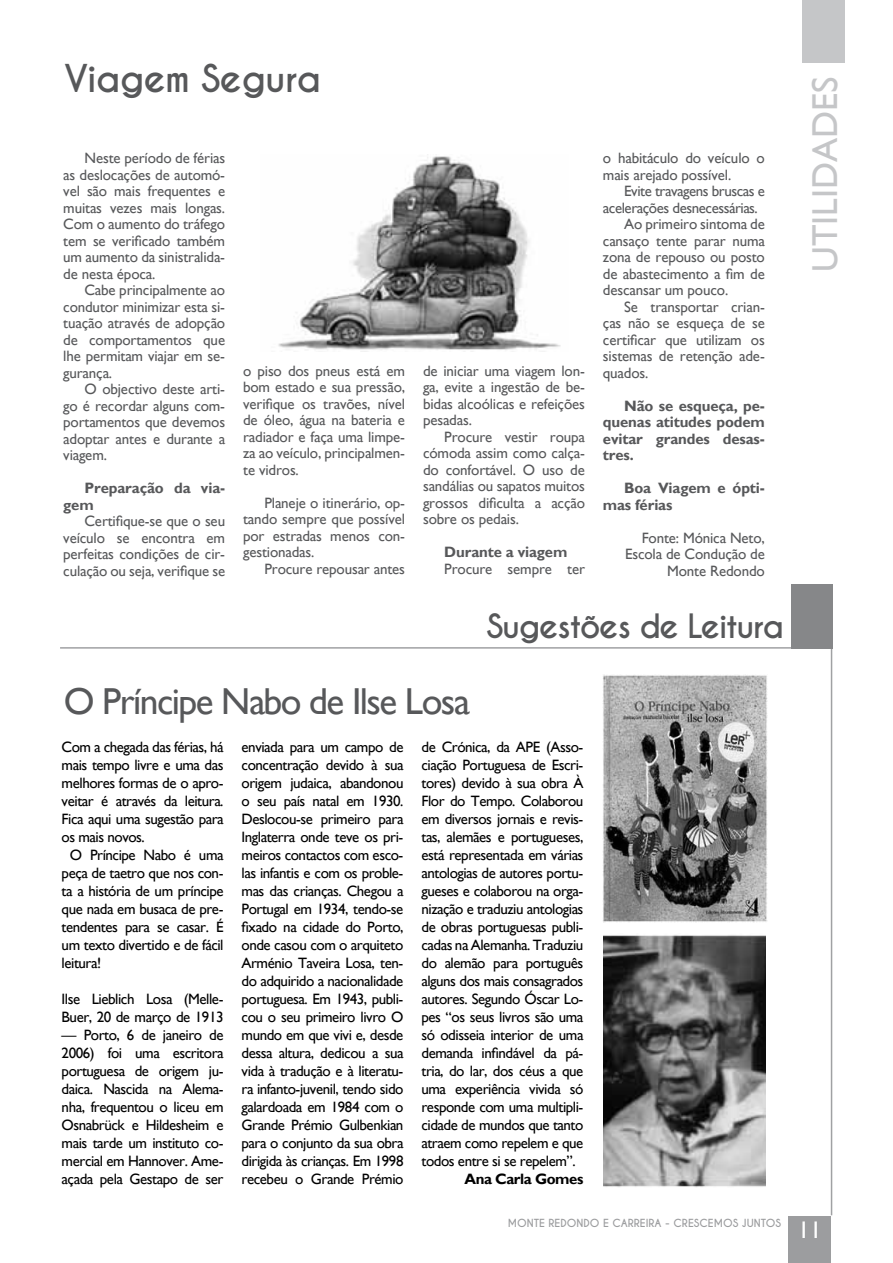
<style>
.page{position:relative;width:893px;height:1263px;background:#fff}
.page>*{position:absolute;margin:0;border:0;box-sizing:border-box;transform-origin:0 0}
.t1{font:37.5px "Gill Sans";letter-spacing:-.04em;color:#57585a}
.t2{font:700 36px "Caviar Dreams";letter-spacing:-.02em;color:#57585a}
.t3{font:36px "Gill Sans";color:#c5c6c8}
.t4{font:700 31.5px "Caviar Dreams";letter-spacing:-.04em;color:#57585a}
.t5{font:24px "Gill Sans";color:#fff}
.t6{font:15px/18px "Gill Sans";letter-spacing:-.03em;color:#000;text-align:justify}
.t7{font:15px/16.5px "Gill Sans";letter-spacing:-.01em;color:#57585a;text-align:justify}
.t8{font:700 15px/16.5px "Gill Sans";letter-spacing:-.01em;color:#57585a}
.t9{font:15px "Gill Sans";letter-spacing:-.03em;color:#57585a}
.t10{font:700 15px "Gill Sans";letter-spacing:-.03em;color:#000}
.t11{font:700 10.5px "Caviar Dreams";color:#9c9d9f}
</style>
<div class="page">
<div style="left:788px;top:1216px;width:43px;height:47px;background:#9c9d9f"></div>
<div style="left:802px;top:0;width:43px;height:63px;background:#c5c6c8"></div>
<hr style="left:60px;top:647px;width:766px;height:2px;background:#a0a1a3">
<img style="left:603px;top:935px;width:162px;height:252px">
<img style="left:603px;top:674px;width:164px;height:248px">
<hr style="left:831px;top:631px;width:1px;height:584px;background:#a0a1a3">
<div style="left:791px;top:584px;width:41px;height:65px;background:#868789"></div>
<img style="left:278px;top:154px;width:283px;height:196px">
<h2 class="t2" style="left:64px;top:56px;width:258px">Viagem Segura</h2>
<p class="t7" style="left:63px;top:150px;width:163px;text-indent:21px">Neste período de férias as deslocações de automó&shy;vel são mais frequentes e muitas vezes mais longas.<br>Com o aumento do tráfego tem se verificado também um aumento da sinistralida&shy;de nesta época.</p>
<p class="t7" style="left:63px;top:282px;width:163px;text-indent:21px">Cabe principalmente ao condutor minimizar esta si&shy;tuação através de adopção de comportamentos que lhe permitam viajar em se&shy;gurança.</p>
<p class="t7" style="left:63px;top:381px;width:163px;text-indent:21px">O objectivo deste arti&shy;go é recordar alguns com&shy;portamentos que devemos adoptar antes e durante a viagem.</p>
<p class="t8" style="left:63px;top:480px;width:163px;text-indent:21px">Preparação da via&shy;gem</p>
<p class="t7" style="left:63px;top:513px;width:163px;text-indent:21px">Certifique-se que o seu veículo se encontra em perfeitas condições de cir&shy;culação ou seja, verifique se</p>
<p class="t7" style="left:243px;top:362px;width:163px">o piso dos pneus está em bom estado e sua pressão, verifique os travões, nível de óleo, água na bateria e radiador e faça uma limpe&shy;za ao veículo, principalmen&shy;te vidros.</p>
<p class="t7" style="left:243px;top:494px;width:163px;text-indent:21px">Planeje o itinerário, op&shy;tando sempre que possível por estradas menos con&shy;gestionadas.</p>
<p class="t7" style="left:264px;top:560px;width:142px">Procure repousar antes</p>
<p class="t7" style="left:423px;top:362px;width:163px">de iniciar uma viagem lon&shy;ga, evite a ingestão de be&shy;bidas alcoólicas e refeições pesadas.</p>
<p class="t7" style="left:423px;top:428px;width:163px;text-indent:21px">Procure vestir roupa cómoda assim como calça&shy;do confortável. O uso de sandálias ou sapatos muitos grossos dificulta a acção sobre os pedais.</p>
<p class="t8" style="left:444px;top:544px;width:125px">Durante a viagem</p>
<p class="t7" style="left:444px;top:560px;width:142px">Procure sempre ter</p>
<p class="t7" style="left:603px;top:150px;width:163px">o habitáculo do veículo o mais arejado possível.</p>
<p class="t9" style="left:624px;top:182px;width:142px">Evite travagens bruscas e</p>
<p class="t9" style="left:603px;top:199px;width:156px">acelerações desnecessárias.</p>
<p class="t7" style="left:624px;top:216px;width:142px">Ao primeiro sintoma de</p>
<p class="t7" style="left:603px;top:232px;width:163px">cansaço tente parar numa</p>
<p class="t7" style="left:603px;top:249px;width:163px">zona de repouso ou posto</p>
<p class="t7" style="left:603px;top:265px;width:163px">de abastecimento a fim de</p>
<p class="t7" style="left:603px;top:282px;width:127px">descansar um pouco.</p>
<p class="t7" style="left:624px;top:298px;width:142px">Se transportar crian-</p>
<p class="t7" style="left:603px;top:315px;width:163px">ças não se esqueça de se</p>
<p class="t7" style="left:603px;top:331px;width:163px">certificar que utilizam os</p>
<p class="t7" style="left:603px;top:348px;width:163px">sistemas de retenção ade-</p>
<p class="t7" style="left:603px;top:364px;width:47px">quados.</p>
<p class="t8" style="left:603px;top:397px;width:163px;text-align:justify;text-indent:21px">Não se esqueça, pe&shy;quenas atitudes podem evitar grandes desas&shy;tres.</p>
<p class="t8" style="left:603px;top:480px;width:163px;text-indent:21px">Boa Viagem e ópti&shy;mas férias</p>
<p class="t7" style="left:625px;top:529px;width:141px;text-align:right">Fonte: Mónica Neto,<br>Escola de Condução de<br>Monte Redondo</p>
<h3 class="t4" style="left:486px;top:607px;width:299px">Sugestões de Leitura</h3>
<h1 class="t1" style="left:64px;top:680px;width:408px">O Príncipe Nabo de Ilse Losa</h1>
<p class="t6" style="left:62px;top:738px;width:163px">Com a chegada das férias, há</p>
<p class="t6" style="left:62px;top:756px;width:163px">mais tempo livre e uma das</p>
<p class="t6" style="left:62px;top:774px;width:163px">melhores formas de o apro-</p>
<p class="t6" style="left:62px;top:792px;width:163px">veitar é através da leitura.</p>
<p class="t6" style="left:62px;top:810px;width:163px">Fica aqui uma sugestão para</p>
<p class="t6" style="left:62px;top:828px;width:85px">os mais novos.</p>
<p class="t6" style="left:70px;top:846px;width:155px">O Príncipe Nabo é uma</p>
<p class="t6" style="left:62px;top:864px;width:163px">peça de taetro que nos con-</p>
<p class="t6" style="left:62px;top:882px;width:163px">ta a história de um príncipe</p>
<p class="t6" style="left:62px;top:900px;width:163px">que nada em busaca de pre-</p>
<p class="t6" style="left:62px;top:918px;width:163px">tendentes para se casar. É</p>
<p class="t6" style="left:62px;top:936px;width:163px">um texto divertido e de fácil</p>
<p class="t6" style="left:62px;top:954px;width:41px">leitura!</p>
<p class="t6" style="left:62px;top:990px;width:163px">Ilse Lieblich Losa (Melle-<br>Buer, 20 de março de 1913</p>
<p class="t6" style="left:62px;top:1026px;width:163px">— Porto, 6 de janeiro de 2006) foi uma escritora portuguesa de origem ju&shy;daica. Nascida na Alema&shy;nha, frequentou o liceu em Osnabrück e Hildesheim e mais tarde um instituto co&shy;mercial em Hannover. Ame&shy;açada pela Gestapo de ser</p>
<p class="t6" style="left:242px;top:738px;width:163px">enviada para um campo de concentração devido à sua origem judaica, abandonou o seu país natal em 1930.<br>Deslocou-se primeiro para Inglaterra onde teve os pri&shy;meiros contactos com esco&shy;las infantis e com os proble&shy;mas das crianças. Chegou a Portugal em 1934, tendo-se fixado na cidade do Porto, onde casou com o arquiteto Arménio Taveira Losa, ten&shy;do adquirido a nacionalidade portuguesa. Em 1943, publi&shy;cou o seu primeiro livro O mundo em que vivi e, desde dessa altura, dedicou a sua vida à tradução e à literatu&shy;ra infanto-juvenil, tendo sido galardoada em 1984 com o Grande Prémio Gulbenkian para o conjunto da sua obra dirigida às crianças. Em 1998 recebeu o Grande Prémio</p>
<p class="t6" style="left:421px;top:738px;width:163px">de Crónica, da APE (Asso&shy;ciação Portuguesa de Escri&shy;tores) devido à sua obra À Flor do Tempo. Colaborou em diversos jornais e revis&shy;tas, alemães e portugueses, está representada em várias antologias de autores portu&shy;gueses e colaborou na orga&shy;nização e traduziu antologias de obras portuguesas publi&shy;cadas na Alemanha. Traduziu do alemão para português alguns dos mais consagrados autores. Segundo Óscar Lo&shy;pes “os seus livros são uma só odisseia interior de uma demanda infindável da pá&shy;tria, do lar, dos céus a que uma experiência vivida só responde com uma multipli&shy;cidade de mundos que tanto atraem como repelem e que todos entre si se repelem”.</p>
<p class="t10" style="left:464px;top:1170px;width:120px">Ana Carla Gomes</p>
<h2 class="t3" style="left:804px;top:272px;width:197px;rotate:-90deg">UTILIDADES</h2>
<p class="t11" style="left:508px;top:1217px;width:275px">MONTE REDONDO E CARREIRA - CRESCEMOS JUNTOS</p>
<h3 class="t5" style="left:798px;top:1216px;width:25px">11</h3>
</div>
